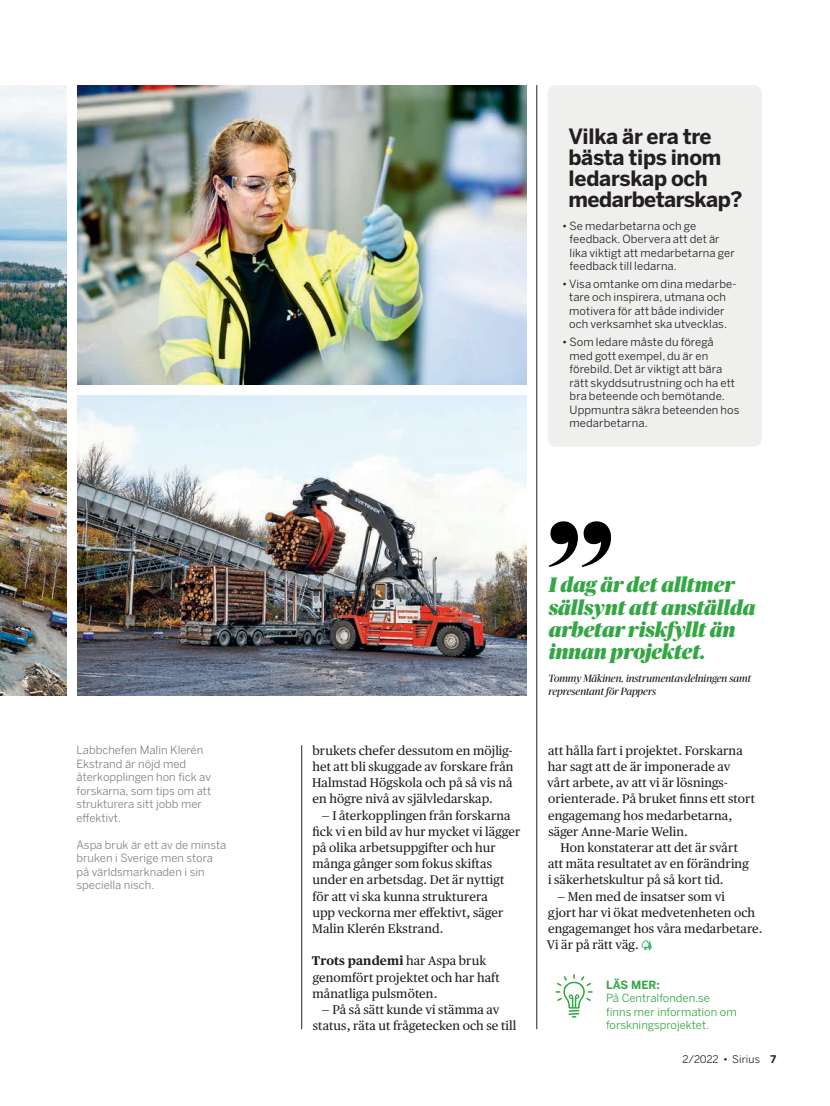
<style>
.page{position:relative;width:830px;height:1106px;background:#fff}
.page>*{position:absolute;margin:0;border:0;box-sizing:border-box;transform-origin:0 0}
.t1{font:700 21px/21px "Benton Sans";letter-spacing:-.02em;color:#231f20}
.t2{font:italic 900 20.85px/22.4px "Publico Banner";color:#33a744}
.t3{font:12.6px/16.2px "Publico Text";letter-spacing:.01em;color:#231f20}
.t4{font:11.25px/13.5px "Benton Sans";letter-spacing:.01em;color:#231f20}
.t5{font:11.25px/13.5px "Benton Sans";color:#808285}
.t6{font:11.25px/13.5px "Benton Sans";color:#33a744}
.t7{font:700 11.25px "Benton Sans";color:#33a744}
.t8{font:italic 10.5px/13.5px "Publico Banner";color:#231f20}
.t9{font:10.5px "Benton Sans";letter-spacing:.01em;color:#231f20}
.s1{font-weight:700}
</style>
<div class="page">
<img style="left:0;top:85px;width:66px;height:610px">
<svg style="left:641px;top:940px;width:10px;height:10px"></svg>
<div style="left:547px;top:85px;width:214px;height:362px;background:#efefee;border-radius:9px"></div>
<svg style="left:548px;top:521px;width:62px;height:46px"></svg>
<svg style="left:555px;top:974px;width:37px;height:43px"></svg>
<hr style="left:301px;top:745px;width:1px;height:284px;background:#231f20">
<hr style="left:536px;top:85px;width:1px;height:944px;background:#231f20">
<img style="left:77px;top:85px;width:449px;height:300px">
<img style="left:77px;top:395px;width:449px;height:300px">
<p class="t5" style="left:76px;top:743px;width:136px">Labbchefen Malin Klerén<br>Ekstrand är nöjd med återkopplingen hon fick av forskarna, som tips om att strukturera sitt jobb mer effektivt.</p>
<p class="t5" style="left:76px;top:837px;width:151px">Aspa bruk är ett av de minsta bruken i Sverige men stora på världsmarknaden i sin speciella nisch.</p>
<h1 class="t1" style="left:568px;top:126px;width:175px">Vilka är era tre bästa tips inom ledarskap och medarbetarskap?</h1>
<p class="t4" style="left:569px;top:219px;width:167px;text-indent:-7px">• Se medarbetarna och ge feedback. Obervera att det är lika viktigt att medarbetarna ger feedback till ledarna.</p>
<p class="t4" style="left:562px;top:277px;width:176px;text-align:center">• Visa omtanke om dina medarbe&shy;tare och inspirera, utmana och motivera för att både individer och verksamhet ska utvecklas.</p>
<p class="t4" style="left:569px;top:335px;width:171px;text-indent:-7px">• Som ledare måste du föregå med gott exempel, du är en förebild. Det är viktigt att bära rätt skyddsutrustning och ha ett bra beteende och bemötande.<br>Uppmuntra säkra beteenden hos medarbetarna.</p>
<p class="t3" style="left:312px;top:741px;width:203px;text-align:justify">brukets chefer dessutom en möjlig&shy;het att bli skuggade av forskare från Halmstad Högskola och på så vis nå en högre nivå av självledarskap.</p>
<p class="t3" style="left:312px;top:806px;width:209px;text-indent:9px">— I återkopplingen från forskarna fick vi en bild av hur mycket vi lägger på olika arbetsuppgifter och hur många gånger som fokus skiftas under en arbetsdag. Det är nyttigt för att vi ska kunna strukturera<br>upp veckorna mer effektivt, säger<br>Malin Klerén Ekstrand.</p>
<p class="t3" style="left:312px;top:952px;width:189px"><span class="s1">Trots pandemi</span> har Aspa bruk genomfört projektet och har haft månatliga pulsmöten.</p>
<p class="t3" style="left:313px;top:1000px;width:205px;text-indent:9px">— På så sätt kunde vi stämma av status, räta ut frågetecken och se till</p>
<h2 class="t2" style="left:548px;top:572px;width:208px">I dag är det alltmer sällsynt att anställda arbetar riskfyllt än innan projektet.</h2>
<p class="t8" style="left:548px;top:670px;width:204px">Tommy Mäkinen, instrumentavdelningen samt representant för Pappers</p>
<p class="t3" style="left:547px;top:741px;width:209px">att hålla fart i projektet. Forskarna har sagt att de är imponerade av vårt arbete, av att vi är lösnings&shy;orienterade. På bruket finns ett stort engagemang hos medarbetarna, säger Anne-Marie Welin.</p>
<p class="t3" style="left:547px;top:838px;width:202px;text-indent:13px">Hon konstaterar att det är svårt att mäta resultatet av en förändring i säkerhetskultur på så kort tid.</p>
<p class="t3" style="left:546px;top:887px;width:217px;text-indent:10px">— Men med de insatser som vi<br>gjort har vi ökat medvetenheten och engagemanget hos våra medarbetare.<br>Vi är på rätt väg.</p>
<p class="t7" style="left:606px;top:977px;width:55px">LÄS MER:</p>
<p class="t6" style="left:606px;top:991px;width:132px">På Centralfonden.se finns mer information om forskningsprojektet.</p>
<p class="t9" style="left:682px;top:1053px;width:95px">2/2022 • Sirius <span class="s1">7</span></p>
</div>
